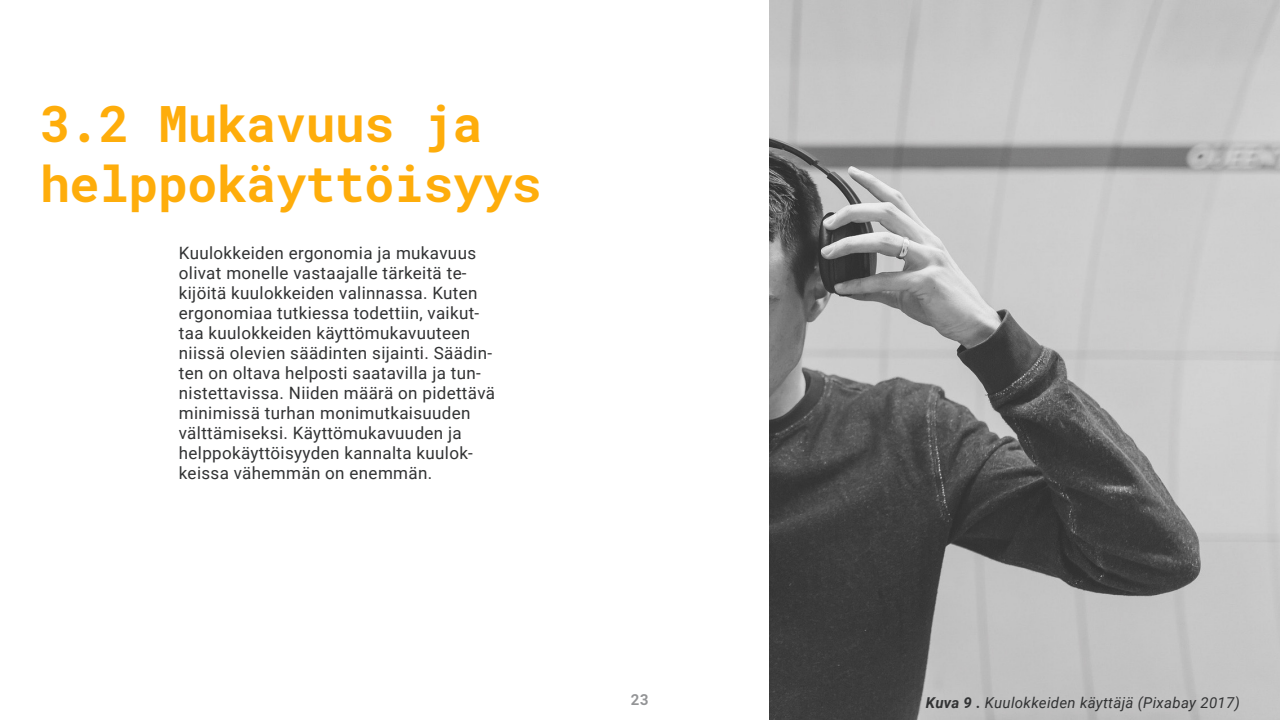
<style>
.page{position:relative;width:1280px;height:720px;background:#fff}
.page>*{position:absolute;margin:0;border:0;box-sizing:border-box;transform-origin:0 0}
.otsikko{font:700 50px "Roboto Mono";letter-spacing:-.01em;color:#fead0b}
.leipäteksti{font:17px/20px "Roboto";letter-spacing:.02em;color:#323334}
.Paragraph_Style_1{font:italic 15px "Roboto";letter-spacing:.02em;color:#323334}
.t1{font:700 15px "Roboto Mono";color:#939496}
.s1{font-weight:700}
</style>
<div class="page">
<img style="left:770px;top:0;width:510px;height:720px">
<p class="otsikko" style="left:40px;top:89px;width:444px">3.2 Mukavuus ja</p>
<p class="otsikko" style="left:40px;top:149px;width:503px">helppokäyttöisyys</p>
<p class="leipäteksti" style="left:179px;top:242px;width:318px">Kuulokkeiden ergonomia ja mukavuus olivat monelle vastaajalle tärkeitä te&shy;kijöitä kuulokkeiden valinnassa. Kuten ergonomiaa tutkiessa todettiin, vaikut&shy;taa kuulokkeiden käyttömukavuuteen niissä olevien säädinten sijainti. Säädin&shy;ten on oltava helposti saatavilla ja tun&shy;nistettavissa. Niiden määrä on pidettävä minimissä turhan monimutkaisuuden välttämiseksi. Käyttömukavuuden ja helppokäyttöisyyden kannalta kuulok&shy;keissa vähemmän on enemmän.</p>
<p class="t1" style="left:631px;top:689px;width:19px">23</p>
<p class="Paragraph_Style_1" style="left:926px;top:693px;width:315px"><span class="s1">Kuva 9 .</span> Kuulokkeiden käyttäjä (Pixabay 2017)</p>
</div>
